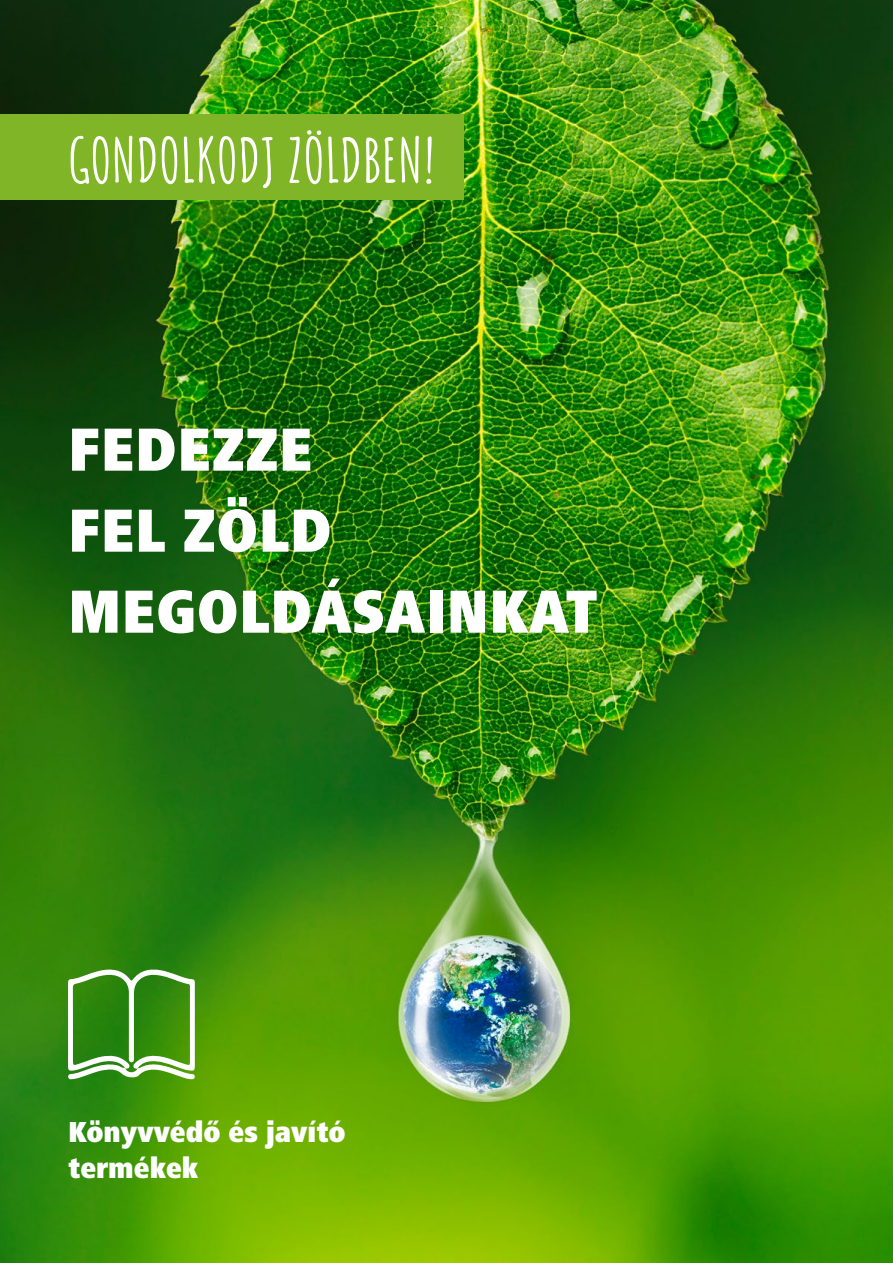
<style>
.page{position:relative;width:893px;height:1263px;background:#fff}
.page>*{position:absolute;margin:0;border:0;box-sizing:border-box;transform-origin:0 0}
.t1{font:900 condensed 63px "Frutiger Next Pro";color:#fff}
.t2{font:700 60px "Amatic SC";color:#fff}
.t3{font:900 condensed 30px/36px "Frutiger Next Pro";color:#fff}
</style>
<div class="page">
<img style="left:0;top:0;width:893px;height:1263px">
<div style="left:0;top:115px;width:463px;height:85px;background:#81b528"></div>
<svg style="left:68px;top:969px;width:127px;height:110px"></svg>
<p class="t2" style="left:68px;top:114px;width:369px">GONDOLKODJ ZÖLDBEN!</p>
<p class="t1" style="left:68px;top:414px;width:246px">FEDEZZE</p>
<p class="t1" style="left:68px;top:495px;width:266px">FEL ZÖLD</p>
<p class="t1" style="left:68px;top:576px;width:531px">MEGOLDÁSAINKAT</p>
<p class="t3" style="left:68px;top:1114px;width:279px">Könyvvédő és javító termékek</p>
</div>
